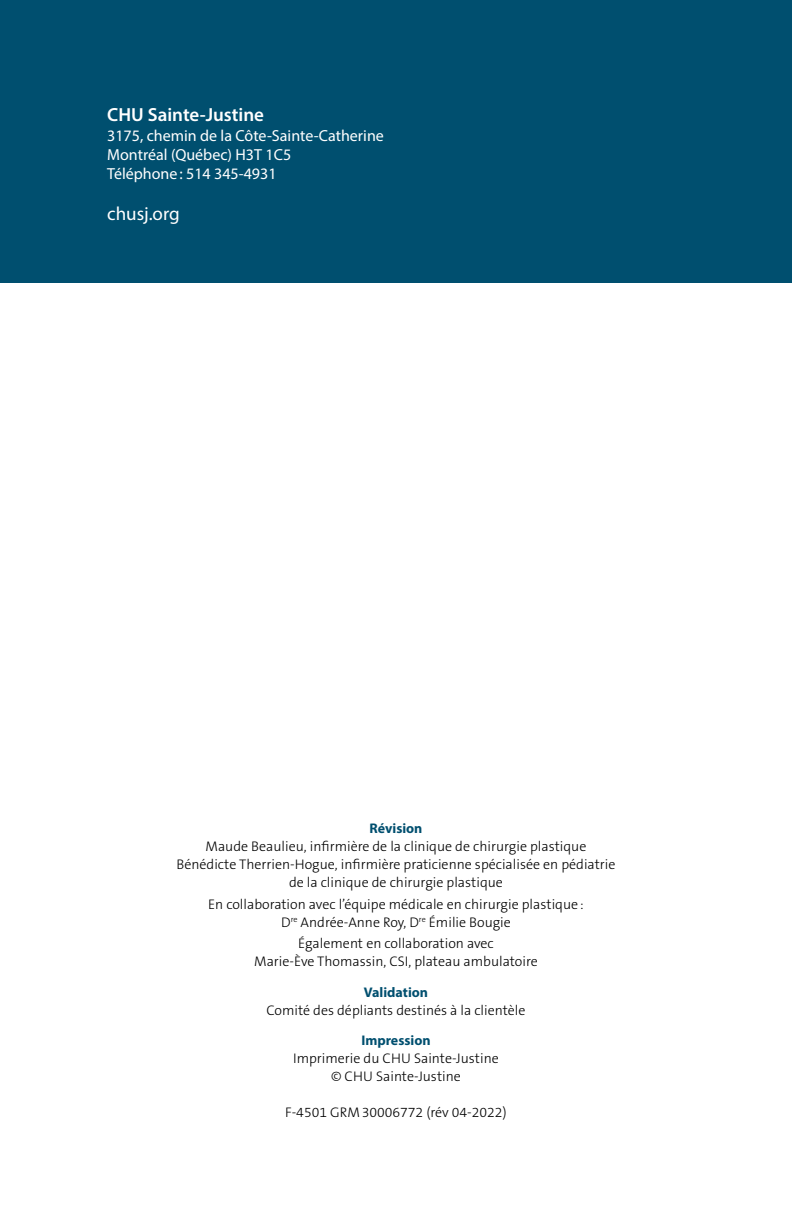
<style>
.page{position:relative;width:792px;height:1224px;background:#fff}
.page>*{position:absolute;margin:0;border:0;box-sizing:border-box;transform-origin:0 0}
.t1{font:600 19px "Myriad Pro";color:#fff}
.t2{font:19px "Myriad Pro";color:#fff}
.t3{font:16px/19.2px "Myriad Pro";color:#fff}
.t4{font:300 14px/18px "The Sans B3";color:#000;text-align:center}
.t5{font:700 14px "Myriad Pro";color:#004f6f}
</style>
<div class="page">
<div style="left:0;top:0;width:792px;height:283px;background:#004f6f"></div>
<h1 class="t1" style="left:107px;top:103px;width:158px">CHU Sainte-Justine</h1>
<p class="t3" style="left:107px;top:125px;width:278px">3175, chemin de la Côte-Sainte-Catherine<br>Montréal (Québec) H3T 1C5<br>Téléphone: 514 345-4931</p>
<h1 class="t2" style="left:107px;top:202px;width:74px">chusj.org</h1>
<p class="t5" style="left:369px;top:819px;width:55px">Révision</p>
<p class="t4" style="left:177px;top:838px;width:440px">Maude Beaulieu, infirmière de la clinique de chirurgie plastique<br>Bénédicte Therrien-Hogue, infirmière praticienne spécialisée en pédiatrie de la clinique de chirurgie plastique</p>
<p class="t4" style="left:208px;top:896px;width:377px">En collaboration avec l’équipe médicale en chirurgie plastique:<br>D<sup>re</sup> Andrée-Anne Roy, D<sup>re</sup> Émilie Bougie</p>
<p class="t4" style="left:254px;top:936px;width:285px">Également en collaboration avec<br>Marie-Ève Thomassin, CSI, plateau ambulatoire</p>
<p class="t5" style="left:364px;top:983px;width:66px">Validation</p>
<p class="t4" style="left:266px;top:1002px;width:261px">Comité des dépliants destinés à la clientèle</p>
<p class="t5" style="left:361px;top:1031px;width:71px">Impression</p>
<p class="t4" style="left:293px;top:1050px;width:207px">Imprimerie du CHU Sainte-Justine © CHU Sainte-Justine</p>
<p class="t4" style="left:285px;top:1104px;width:223px">F-4501 GRM30006772 (rév 04-2022)</p>
</div>
